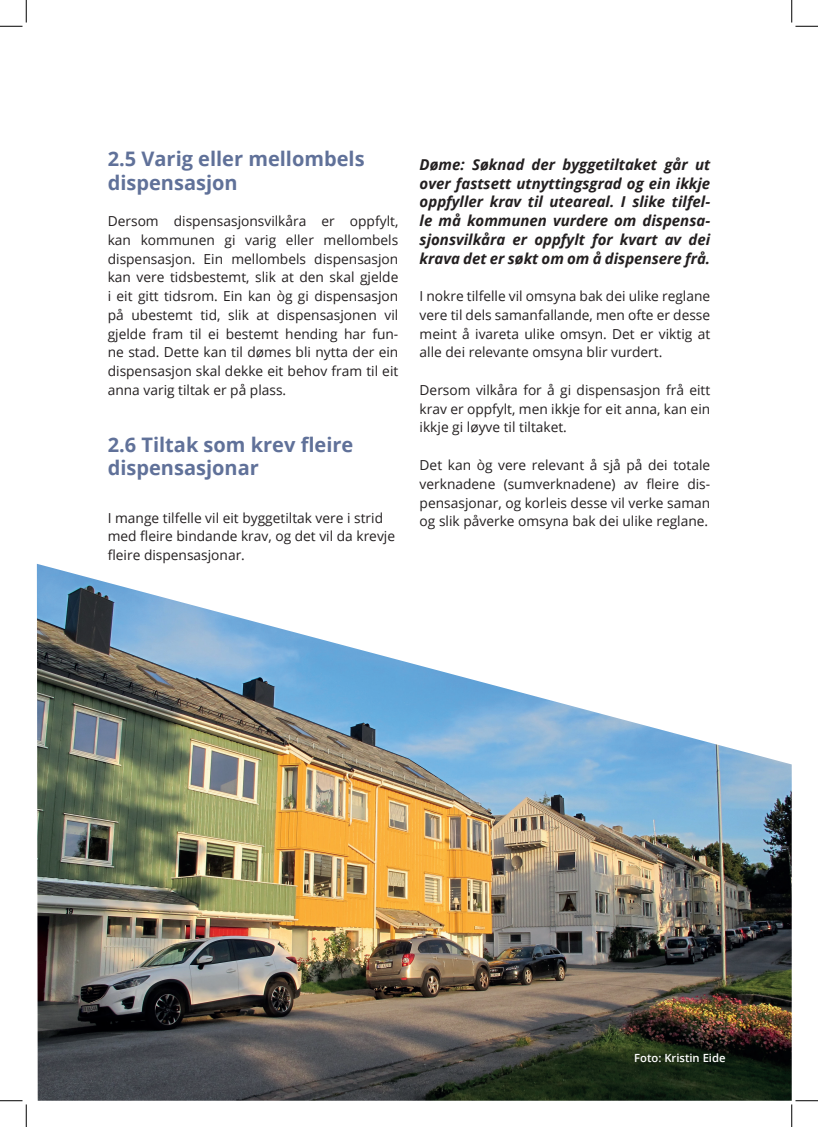
<style>
.page{position:relative;width:818px;height:1127px;background:#fff}
.page>*{position:absolute;margin:0;border:0;box-sizing:border-box;transform-origin:0 0}
.t1{font:700 20px/23.8px "Open Sans";color:#607199}
.t2{font:italic 700 15px/18.8px "Open Sans";color:#231f20;text-align:justify}
.t3{font:13.75px/18.8px "Open Sans";color:#231f20;text-align:justify}
.t4{font:600 11.25px "Open Sans";color:#fff}
</style>
<div class="page">
<img style="left:37px;top:564px;width:755px;height:536px">
<svg style="left:0;top:0;width:27px;height:27px"></svg>
<svg style="left:0;top:1100px;width:27px;height:26px"></svg>
<svg style="left:791px;top:0;width:27px;height:27px"></svg>
<svg style="left:791px;top:1100px;width:27px;height:26px"></svg>
<h1 class="t1" style="left:108px;top:147px;width:258px">2.5 Varig eller mellombels dispensasjon</h1>
<p class="t3" style="left:108px;top:211px;width:292px">Dersom dispensasjonsvilkåra er oppfylt, kan kommunen gi varig eller mellombels dispensasjon. Ein mellombels dispensasjon kan vere tidsbestemt, slik at den skal gjelde i eit gitt tidsrom. Ein kan òg gi dispensasjon på ubestemt tid, slik at dispensasjonen vil gjelde fram til ei bestemt hending har fun&shy;ne stad. Dette kan til dømes bli nytta der ein dispensasjon skal dekke eit behov fram til eit anna varig tiltak er på plass.</p>
<h1 class="t1" style="left:108px;top:432px;width:247px">2.6 Tiltak som krev fleire dispensasjonar</h1>
<p class="t3" style="left:108px;top:507px;width:289px;text-align:left">I mange tilfelle vil eit byggetiltak vere i strid med fleire bindande krav, og det vil da krevje fleire dispensasjonar.</p>
<p class="t2" style="left:420px;top:154px;width:292px">Døme: Søknad der byggetiltaket går ut over fastsett utnyttingsgrad og ein ikkje oppfyller krav til uteareal. I slike tilfel&shy;le må kommunen vurdere om dispensa&shy;sjonsvilkåra er oppfylt for kvart av dei krava det er søkt om om å dispensere frå.</p>
<p class="t3" style="left:420px;top:286px;width:292px">I nokre tilfelle vil omsyna bak dei ulike reglane vere til dels samanfallande, men ofte er desse meint å ivareta ulike omsyn. Det er viktig at alle dei relevante omsyna blir vurdert.</p>
<p class="t3" style="left:420px;top:380px;width:292px">Dersom vilkåra for å gi dispensasjon frå eitt krav er oppfylt, men ikkje for eit anna, kan ein ikkje gi løyve til tiltaket.</p>
<p class="t3" style="left:420px;top:455px;width:292px">Det kan òg vere relevant å sjå på dei totale verknadene (sumverknadene) av fleire dis&shy;pensasjonar, og korleis desse vil verke saman og slik påverke omsyna bak dei ulike reglane.</p>
<p class="t4" style="left:634px;top:1050px;width:93px">Foto: Kristin Eide</p>
</div>
